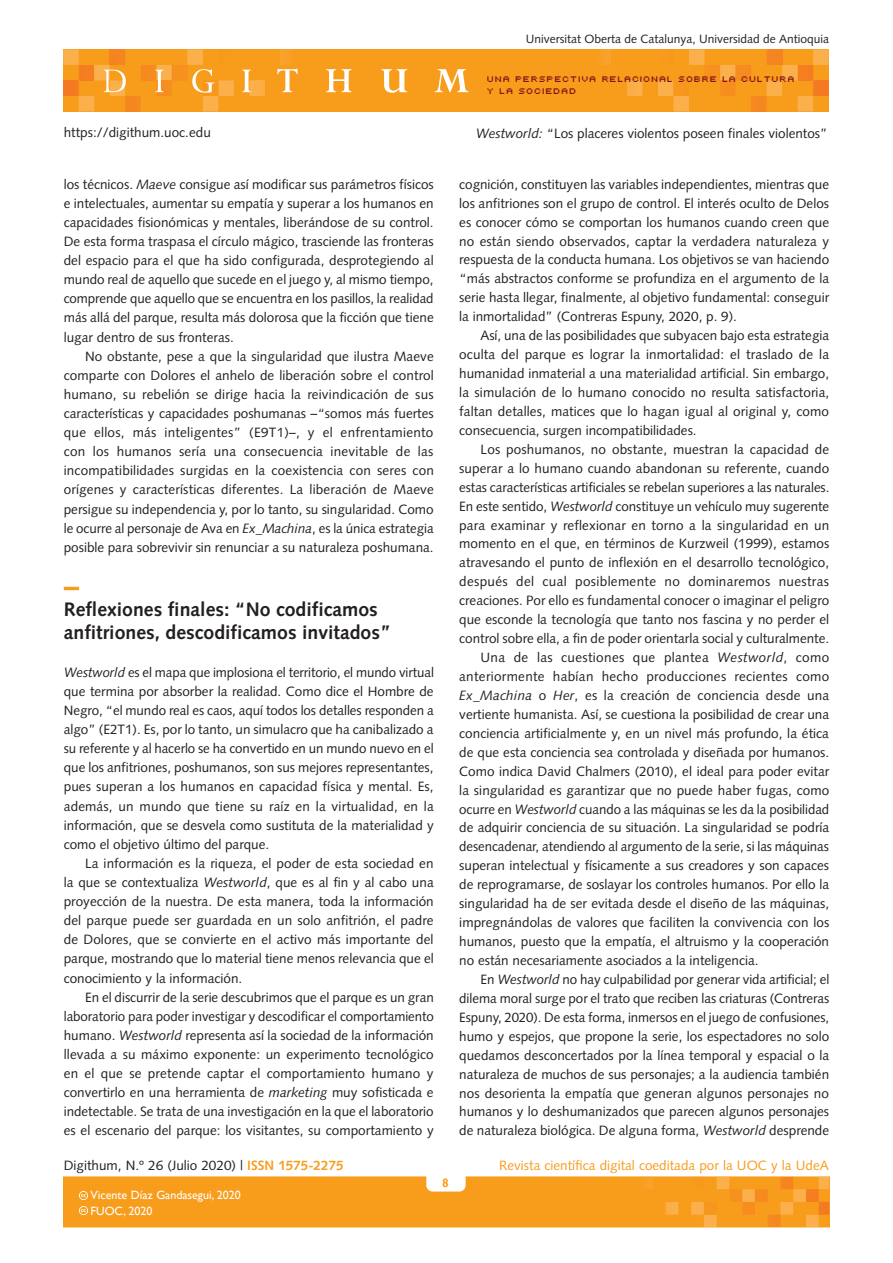
<style>
.page{position:relative;width:893px;height:1263px;background:#fff}
.page>*{position:absolute;margin:0;border:0;box-sizing:border-box;transform-origin:0 0}
.t1{font:700 19.5px/22.8px "Syntax LT";color:#231f20}
.text{font:13.5px/18.9px "Syntax LT";color:#231f20;text-align:justify}
.text_1P{font:13.5px/19px "Syntax LT";color:#231f20;text-align:justify}
.cite{font:13.5px "Syntax LT";color:#231f20}
.t2{font:13.5px "Syntax LT";color:#f89c1c}
.t3{font:12px "Syntax LT";color:#231f20}
.t4{font:12px "Gill Sans";color:#fff}
.t5{font:700 12px "Gill Sans";color:#f89c1c}
.t6{font:9px/12px "Uni 0554";color:#821316}
.s1{font-style:italic}
.s2{font-weight:700;color:#f89c1c}
</style>
<div class="page">
<hr style="left:829px;top:1177px;width:1px;height:50px;background:#f47921">
<svg style="left:64px;top:1177px;width:765px;height:50px;background:#f89d21"></svg>
<div style="left:63px;top:49px;width:766px;height:62px;background:#f89c1c"></div>
<hr style="left:265px;top:49px;width:1px;height:62px;background:#faab40">
<hr style="left:266px;top:49px;width:2px;height:62px;background:#faab3f">
<hr style="left:268px;top:49px;width:1px;height:62px;background:#faaa3d">
<hr style="left:269px;top:49px;width:2px;height:62px;background:#faa93b">
<hr style="left:271px;top:49px;width:1px;height:62px;background:#faa839">
<hr style="left:272px;top:49px;width:2px;height:62px;background:#faa837">
<hr style="left:274px;top:49px;width:1px;height:62px;background:#faa736">
<hr style="left:275px;top:49px;width:2px;height:62px;background:#faa633">
<hr style="left:277px;top:49px;width:1px;height:62px;background:#f9a531">
<hr style="left:278px;top:49px;width:2px;height:62px;background:#f9a430">
<hr style="left:625px;top:49px;width:2px;height:62px;background:#faab40">
<hr style="left:624px;top:49px;width:1px;height:62px;background:#faab3f">
<hr style="left:622px;top:49px;width:2px;height:62px;background:#faaa3d">
<hr style="left:621px;top:49px;width:1px;height:62px;background:#faa93b">
<hr style="left:619px;top:49px;width:2px;height:62px;background:#faa839">
<hr style="left:618px;top:49px;width:1px;height:62px;background:#faa837">
<hr style="left:616px;top:49px;width:2px;height:62px;background:#faa736">
<hr style="left:615px;top:49px;width:1px;height:62px;background:#faa633">
<hr style="left:613px;top:49px;width:2px;height:62px;background:#f9a531">
<hr style="left:612px;top:49px;width:1px;height:62px;background:#f9a430">
<svg style="left:605px;top:49px;width:6px;height:16px"></svg>
<svg style="left:627px;top:49px;width:202px;height:62px"></svg>
<hr style="left:815px;top:80px;width:4px;height:16px;background:#f47b21">
<hr style="left:819px;top:80px;width:3px;height:16px;background:#f47a21">
<hr style="left:822px;top:80px;width:3px;height:16px;background:#f47921">
<hr style="left:825px;top:80px;width:4px;height:16px;background:#f47921">
<svg style="left:63px;top:49px;width:202px;height:62px"></svg>
<svg style="left:277px;top:49px;width:21px;height:43px"></svg>
<svg style="left:326px;top:69px;width:26px;height:23px"></svg>
<svg style="left:381px;top:69px;width:26px;height:24px"></svg>
<svg style="left:434px;top:69px;width:35px;height:23px"></svg>
<hr style="left:64px;top:587px;width:15px;height:3px;background:#f89c1c">
<p class="text" style="left:64px;top:122px;width:149px">https://digithum.uoc.edu</p>
<p class="text" style="left:64px;top:175px;width:371px">los técnicos. <span class="s1">Maeve</span> consigue así modificar sus parámetros físicos e intelectuales, aumentar su empatía y superar a los humanos en capacidades fisionómicas y mentales, liberándose de su control.<br>De esta forma traspasa el círculo mágico, trasciende las fronteras del espacio para el que ha sido configurada, desprotegiendo al mundo real de aquello que sucede en el juego y, al mismo tiempo, comprende que aquello que se encuentra en los pasillos, la realidad más allá del parque, resulta más dolorosa que la ficción que tiene lugar dentro de sus fronteras.</p>
<p class="text" style="left:64px;top:346px;width:372px;text-indent:21px">No obstante, pese a que la singularidad que ilustra Maeve comparte con Dolores el anhelo de liberación sobre el control humano, su rebelión se dirige hacia la reivindicación de sus características y capacidades poshumanas –“somos más fuertes que ellos, más inteligentes” (E9T1)–, y el enfrentamiento con los humanos sería una consecuencia inevitable de las incompatibilidades surgidas en la coexistencia con seres con orígenes y características diferentes. La liberación de Maeve persigue su independencia y, por lo tanto, su singularidad. Como le ocurre al personaje de Ava en <span class="s1">Ex_Machina</span>, es la única estrategia posible para sobrevivir sin renunciar a su naturaleza poshumana.</p>
<p class="t1" style="left:64px;top:598px;width:329px">Reflexiones finales: “No codificamos anfitriones, descodificamos invitados”</p>
<p class="text_1P" style="left:64px;top:663px;width:372px"><span class="s1">Westworld</span> es el mapa que implosiona el territorio, el mundo virtual que termina por absorber la realidad. Como dice el Hombre de Negro, “el mundo real es caos, aquí todos los detalles responden a algo” (E2T1). Es, por lo tanto, un simulacro que ha canibalizado a su referente y al hacerlo se ha convertido en un mundo nuevo en el que los anfitriones, poshumanos, son sus mejores representantes, pues superan a los humanos en capacidad física y mental. Es, además, un mundo que tiene su raíz en la virtualidad, en la información, que se desvela como sustituta de la materialidad y como el objetivo último del parque.</p>
<p class="text" style="left:64px;top:854px;width:371px;text-indent:21px">La información es la riqueza, el poder de esta sociedad en la que se contextualiza <span class="s1">Westworld</span>, que es al fin y al cabo una proyección de la nuestra. De esta manera, toda la información del parque puede ser guardada en un solo anfitrión, el padre de Dolores, que se convierte en el activo más importante del parque, mostrando que lo material tiene menos relevancia que el conocimiento y la información.</p>
<p class="text" style="left:64px;top:987px;width:372px;text-indent:21px">En el discurrir de la serie descubrimos que el parque es un gran laboratorio para poder investigar y descodificar el comportamiento humano. <span class="s1">Westworld</span> representa así la sociedad de la información llevada a su máximo exponente: un experimento tecnológico en el que se pretende captar el comportamiento humano y convertirlo en una herramienta de <span class="s1">marketing</span> muy sofisticada e indetectable. Se trata de una investigación en la que el laboratorio es el escenario del parque: los visitantes, su comportamiento y</p>
<p class="t3" style="left:526px;top:32px;width:305px">Universitat Oberta de Catalunya, Universidad de Antioquia</p>
<p class="t6" style="left:488px;top:72px;width:310px">UNA PERSPECTIVA RELACIONAL SOBRE LA CULTURA<br>Y LA SOCIEDAD</p>
<p class="cite" style="left:476px;top:125px;width:353px"><span class="s1">Westworld:</span> “Los placeres violentos poseen finales violentos”</p>
<p class="text" style="left:459px;top:175px;width:371px">cognición, constituyen las variables independientes, mientras que los anfitriones son el grupo de control. El interés oculto de Delos es conocer cómo se comportan los humanos cuando creen que no están siendo observados, captar la verdadera naturaleza y respuesta de la conducta humana. Los objetivos se van haciendo “más abstractos conforme se profundiza en el argumento de la serie hasta llegar, finalmente, al objetivo fundamental: conseguir la inmortalidad” (Contreras Espuny, 2020, p. 9).</p>
<p class="text" style="left:459px;top:326px;width:372px;text-indent:21px">Así, una de las posibilidades que subyacen bajo esta estrategia oculta del parque es lograr la inmortalidad: el traslado de la humanidad inmaterial a una materialidad artificial. Sin embargo, la simulación de lo humano conocido no resulta satisfactoria, faltan detalles, matices que lo hagan igual al original y, como consecuencia, surgen incompatibilidades.</p>
<p class="text" style="left:459px;top:440px;width:372px;text-indent:21px">Los poshumanos, no obstante, muestran la capacidad de superar a lo humano cuando abandonan su referente, cuando estas características artificiales se rebelan superiores a las naturales.<br>En este sentido, <span class="s1">Westworld</span> constituye un vehículo muy sugerente para examinar y reflexionar en torno a la singularidad en un momento en el que, en términos de Kurzweil (1999), estamos atravesando el punto de inflexión en el desarrollo tecnológico, después del cual posiblemente no dominaremos nuestras creaciones. Por ello es fundamental conocer o imaginar el peligro que esconde la tecnología que tanto nos fascina y no perder el control sobre ella, a fin de poder orientarla social y culturalmente.</p>
<p class="text" style="left:459px;top:648px;width:372px;text-indent:21px">Una de las cuestiones que plantea <span class="s1">Westworld</span>, como anteriormente habían hecho producciones recientes como <span class="s1">Ex_Machina</span> o <span class="s1">Her</span>, es la creación de conciencia desde una vertiente humanista. Así, se cuestiona la posibilidad de crear una conciencia artificialmente y, en un nivel más profundo, la ética de que esta conciencia sea controlada y diseñada por humanos.<br>Como indica David Chalmers (2010), el ideal para poder evitar la singularidad es garantizar que no puede haber fugas, como ocurre en <span class="s1">Westworld</span> cuando a las máquinas se les da la posibilidad de adquirir conciencia de su situación. La singularidad se podría desencadenar, atendiendo al argumento de la serie, si las máquinas superan intelectual y físicamente a sus creadores y son capaces de reprogramarse, de soslayar los controles humanos. Por ello la singularidad ha de ser evitada desde el diseño de las máquinas, impregnándolas de valores que faciliten la convivencia con los humanos, puesto que la empatía, el altruismo y la cooperación no están necesariamente asociados a la inteligencia.</p>
<p class="text" style="left:459px;top:970px;width:372px;text-indent:21px">En <span class="s1">Westworld</span> no hay culpabilidad por generar vida artificial; el dilema moral surge por el trato que reciben las criaturas (Contreras Espuny, 2020). De esta forma, inmersos en el juego de confusiones, humo y espejos, que propone la serie, los espectadores no solo quedamos desconcertados por la línea temporal y espacial o la naturaleza de muchos de sus personajes; a la audiencia también nos desorienta la empatía que generan algunos personajes no humanos y lo deshumanizados que parecen algunos personajes de naturaleza biológica. De alguna forma, <span class="s1">Westworld</span> desprende</p>
<p class="text" style="left:64px;top:1156px;width:281px">Digithum, N.º 26 (Julio 2020) | <span class="s2">ISSN 1575-2275</span></p>
<p class="t2" style="left:499px;top:1157px;width:331px">Revista científica digital coeditada por la UOC y la UdeA</p>
<p class="t5" style="left:442px;top:1175px;width:8px">8</p>
<p class="t4" style="left:91px;top:1188px;width:152px">Vicente Díaz Gandasegui, 2020</p>
<p class="t4" style="left:91px;top:1204px;width:63px">FUOC, 2020</p>
</div>
